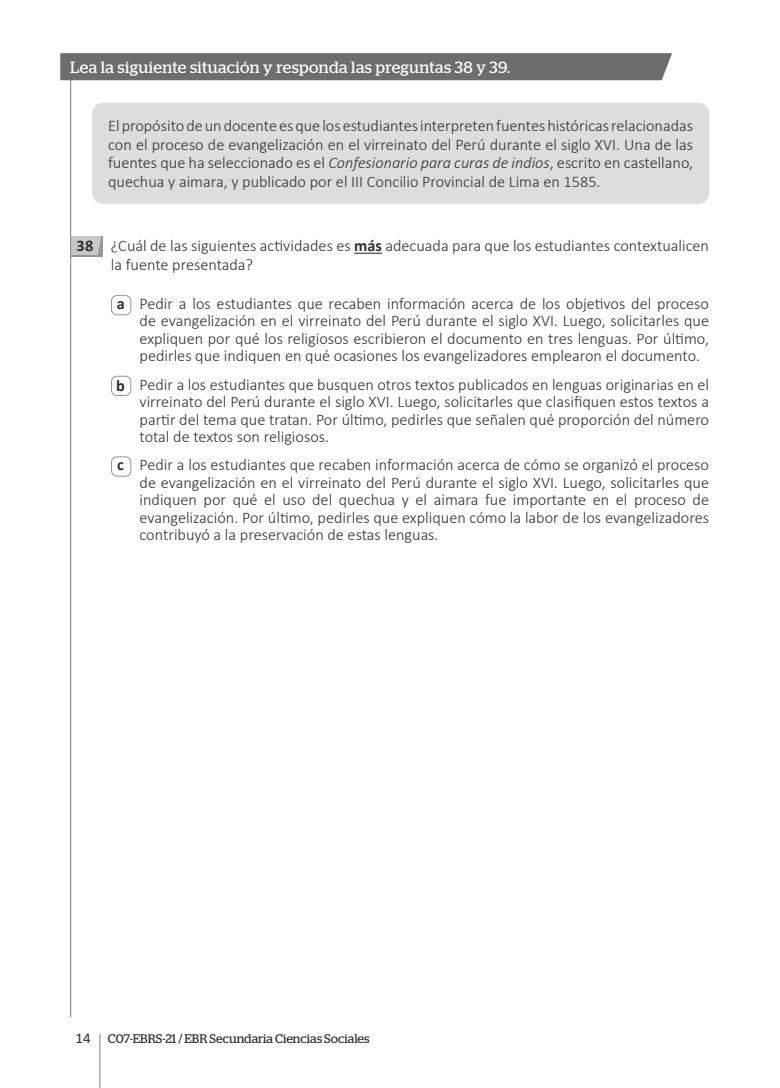
<style>
.page{position:relative;width:780px;height:1088px;background:#fff}
.page>*{position:absolute;margin:0;border:0;box-sizing:border-box;transform-origin:0 0}
.t1{font:300 16.25px/17.5px "Calibri";color:#312f30;text-align:justify}
.t2{font:16.25px "Stag";letter-spacing:.025em;color:#fff}
.t3{font:700 16.25px "Calibri";color:#312f30}
.t4{font:12.5px "Stag";color:#312f30}
.s1{font-style:italic}
.s2{font-weight:700}
.s3{font-family:"Calibri";font-size:15px}
</style>
<div class="page">
<hr style="left:99px;top:1034px;width:1px;height:54px;background:#939598">
<svg style="left:354px;top:253px;width:28px;height:1px"></svg>
<div style="left:111px;top:295px;width:20px;height:20px;border:1px solid #939598;border-radius:5px"></div>
<div style="left:111px;top:376px;width:20px;height:20px;border:1px solid #939598;border-radius:5px"></div>
<div style="left:111px;top:456px;width:20px;height:20px;border:1px solid #939598;border-radius:5px"></div>
<div style="left:92px;top:103px;width:617px;height:101px;background:#dcdddf;border-radius:11px"></div>
<div style="left:71px;top:236px;width:31px;height:21px;background:#939598"></div>
<svg style="left:71px;top:236px;width:30px;height:19px"></svg>
<hr style="left:70px;top:71px;width:1px;height:946px;background:#939598">
<div style="left:60px;top:53px;width:612px;height:27px;background:#6c6d70"></div>
<p class="t2" style="left:70px;top:58px;width:441px">Lea la siguiente situación y responda las preguntas 38 y 39.</p>
<p class="t1" style="left:108px;top:116px;width:586px;line-height:18.8px">El propósito de un docente es que los estudiantes interpreten fuentes históricas relacionadas con el proceso de evangelización en el virreinato del Perú durante el siglo XVI. Una de las fuentes que ha seleccionado es el <span class="s1">Confesionario para curas de indios</span>, escrito en castellano, quechua y aimara, y publicado por el III Concilio Provincial de Lima en 1585.</p>
<p class="t3" style="left:76px;top:234px;width:18px">38</p>
<p class="t1" style="left:111px;top:236px;width:599px;line-height:18.8px">¿Cuál de las siguientes actividades es <span class="s2">más</span> adecuada para que los estudiantes contextualicen la fuente presentada?</p>
<p class="t1" style="left:139px;top:295px;width:571px;text-indent:-23px"><span class="s2">a</span> Pedir a los estudiantes que recaben información acerca de los objetivos del proceso de evangelización en el virreinato del Perú durante el siglo XVI. Luego, solicitarles que expliquen por qué los religiosos escribieron el documento en tres lenguas. Por último, pedirles que indiquen en qué ocasiones los evangelizadores emplearon el documento.</p>
<p class="t1" style="left:139px;top:375px;width:571px;text-indent:-23px"><span class="s2">b</span> Pedir a los estudiantes que busquen otros textos publicados en lenguas originarias en el virreinato del Perú durante el siglo XVI. Luego, solicitarles que clasifiquen estos textos a partir del tema que tratan. Por último, pedirles que señalen qué proporción del número total de textos son religiosos.</p>
<p class="t1" style="left:139px;top:456px;width:571px;text-indent:-22px"><span class="s2">c</span> Pedir a los estudiantes que recaben información acerca de cómo se organizó el proceso de evangelización en el virreinato del Perú durante el siglo XVI. Luego, solicitarles que indiquen por qué el uso del quechua y el aimara fue importante en el proceso de evangelización. Por último, pedirles que expliquen cómo la labor de los evangelizadores contribuyó a la preservación de estas lenguas.</p>
<p class="t4" style="left:75px;top:1031px;width:296px"><span class="s3">14</span> C07-EBRS-21 / EBR Secundaria Ciencias Sociales</p>
</div>
